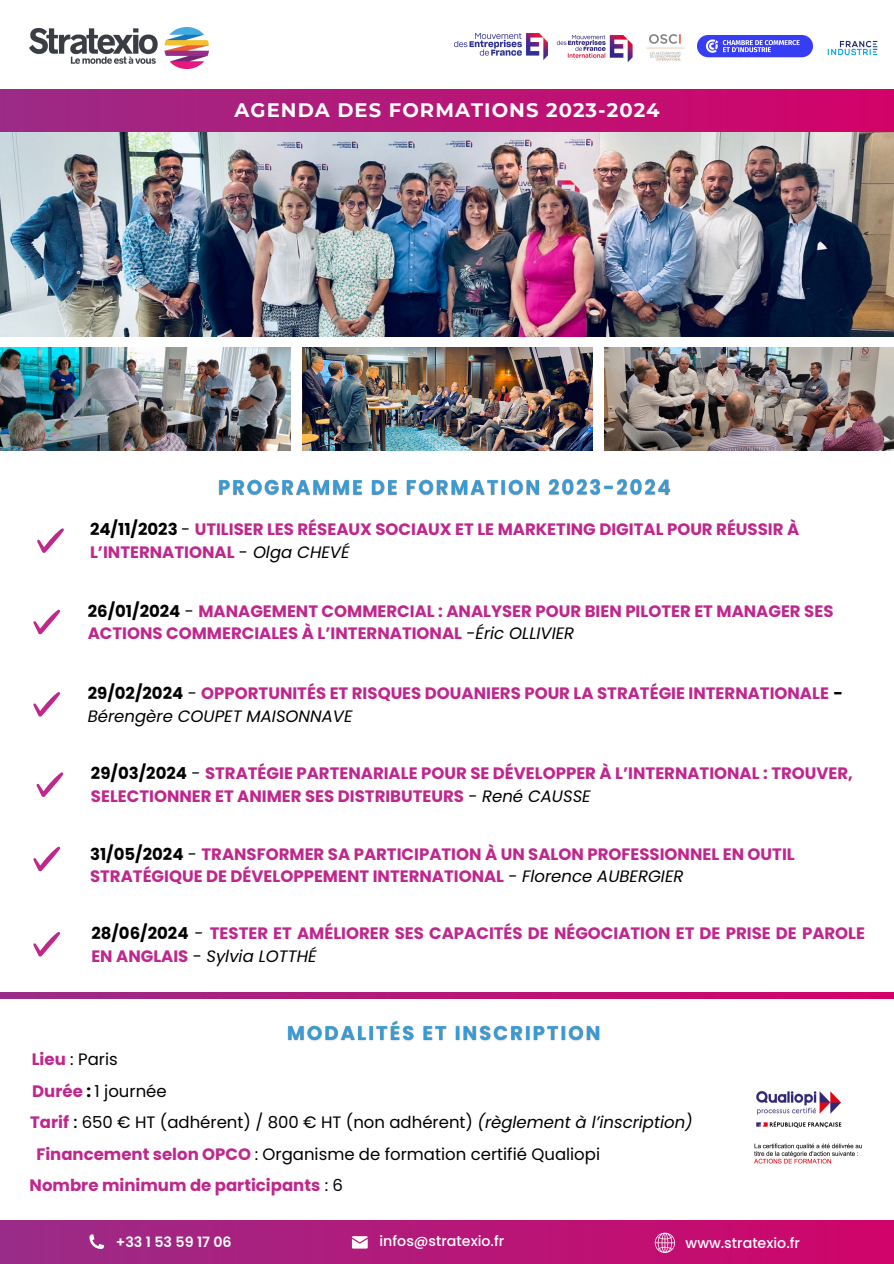
<style>
.page{position:relative;width:894px;height:1264px;background:#fff}
.page>*{position:absolute;margin:0;border:0;box-sizing:border-box;transform-origin:0 0}
.t1{font:700 19.5px "Montserrat";letter-spacing:.055em;color:#fff}
.t2{font:700 16.5px/22.5px "Poppins";color:#bf278c}
.t3{font:16.5px "Poppins";color:#000}
.t4{font:500 14.25px "Poppins";color:#fff}
.t5{font:600 14.25px "Poppins";color:#fff}
.s1{color:#000}
.s2{font-weight:400;color:#000}
.s3{font-weight:400;font-style:italic;color:#000}
.s4{font-weight:700;color:#bf278c}
.s5{font-weight:700}
.s6{font-weight:500}
.s7{font-style:italic}
</style>
<div class="page">
<svg style="left:0;top:992px;width:893px;height:6px;background:#b61677"></svg>
<div style="left:0;top:1220px;width:893px;height:43px;background:linear-gradient(to right,#992d88,#d1046a)"></div>
<img style="left:30px;top:28px;width:179px;height:40px">
<img style="left:556px;top:35px;width:76px;height:27px">
<img style="left:646px;top:34px;width:38px;height:27px">
<img style="left:697px;top:35px;width:115px;height:23px">
<img style="left:827px;top:40px;width:51px;height:16px">
<img style="left:454px;top:33px;width:93px;height:26px">
<svg style="left:37px;top:528px;width:27px;height:25px"></svg>
<svg style="left:654px;top:1232px;width:21px;height:20px"></svg>
<svg style="left:352px;top:1236px;width:15px;height:12px"></svg>
<svg style="left:89px;top:1234px;width:15px;height:14px"></svg>
<svg style="left:33px;top:609px;width:27px;height:25px"></svg>
<svg style="left:36px;top:772px;width:27px;height:25px"></svg>
<svg style="left:33px;top:846px;width:27px;height:25px"></svg>
<svg style="left:33px;top:932px;width:27px;height:24px"></svg>
<img style="left:0;top:132px;width:893px;height:204px">
<img style="left:0;top:348px;width:290px;height:102px">
<img style="left:302px;top:348px;width:290px;height:102px">
<img style="left:604px;top:348px;width:289px;height:102px">
<div style="left:0;top:89px;width:893px;height:43px;background:linear-gradient(to right,#9b2b87,#d30269)"></div>
<img style="left:754px;top:1091px;width:108px;height:73px">
<img style="left:218px;top:479px;width:453px;height:17px">
<img style="left:287px;top:1020px;width:313px;height:21px">
<svg style="left:33px;top:692px;width:27px;height:24px"></svg>
<p class="t1" style="left:234px;top:98px;width:426px">AGENDA DES FORMATIONS 2023-2024</p>
<p class="t2" style="left:90px;top:518px;width:710px"><span class="s1">24/11/2023</span> <span class="s2">-</span> UTILISER LES RÉSEAUX SOCIAUX ET LE MARKETING DIGITAL POUR RÉUSSIR À<br>L’INTERNATIONAL <span class="s2">-</span> <span class="s3">Olga CHEVÉ</span></p>
<p class="t2" style="left:88px;top:599px;width:747px"><span class="s1">26/01/2024</span> <span class="s2">-</span> MANAGEMENT COMMERCIAL : ANALYSER POUR BIEN PILOTER ET MANAGER SES<br>ACTIONS COMMERCIALES À L’INTERNATIONAL <span class="s2">-</span><span class="s3">Éric OLLIVIER</span></p>
<p class="t2" style="left:88px;top:682px;width:756px"><span class="s1">29/02/2024</span> <span class="s2">-</span> OPPORTUNITÉS ET RISQUES DOUANIERS POUR LA STRATÉGIE INTERNATIONALE <span class="s1">-<br></span><span class="s3">Bérengère COUPET MAISONNAVE</span></p>
<p class="t2" style="left:91px;top:762px;width:763px"><span class="s1">29/03/2024</span> <span class="s2">-</span> STRATÉGIE PARTENARIALE POUR SE DÉVELOPPER À L’INTERNATIONAL : TROUVER,<br>SELECTIONNER ET ANIMER SES DISTRIBUTEURS <span class="s2">-</span> <span class="s3">René CAUSSE</span></p>
<p class="t2" style="left:90px;top:842px;width:706px"><span class="s1">31/05/2024</span> <span class="s2">-</span> TRANSFORMER SA PARTICIPATION À UN SALON PROFESSIONNEL EN OUTIL<br>STRATÉGIQUE DE DÉVELOPPEMENT INTERNATIONAL <span class="s2">-</span> <span class="s3">Florence AUBERGIER</span></p>
<p class="t2" style="left:91px;top:921px;width:775px"><span class="s1">28/06/2024</span> <span class="s2">-</span> TESTER ET AMÉLIORER SES CAPACITÉS DE NÉGOCIATION ET DE PRISE DE PAROLE<br>EN ANGLAIS <span class="s2">-</span> <span class="s3">Sylvia LOTTHÉ</span></p>
<p class="t3" style="left:32px;top:1047px;width:87px"><span class="s4">Lieu</span> : Paris</p>
<p class="t3" style="left:32px;top:1079px;width:136px"><span class="s4">Durée</span> <span class="s5">:</span> 1 journée</p>
<p class="t3" style="left:30px;top:1110px;width:664px"><span class="s4">Tarif</span> <span class="s6">:</span> 650 € HT (adhérent) / 800 € HT (non adhérent) <span class="s7">(règlement à l’inscription)</span></p>
<p class="t3" style="left:36px;top:1142px;width:565px"><span class="s4">Financement selon OPCO</span> : Organisme de formation certifié Qualiopi</p>
<p class="t2" style="left:30px;top:1173px;width:315px">Nombre minimum de participants <span class="s2">: 6</span></p>
<p class="t5" style="left:116px;top:1231px;width:117px">+33 1 53 59 17 06</p>
<p class="t4" style="left:379px;top:1231px;width:126px">infos@stratexio.fr</p>
<p class="t4" style="left:685px;top:1232px;width:116px">www.stratexio.fr</p>
</div>
